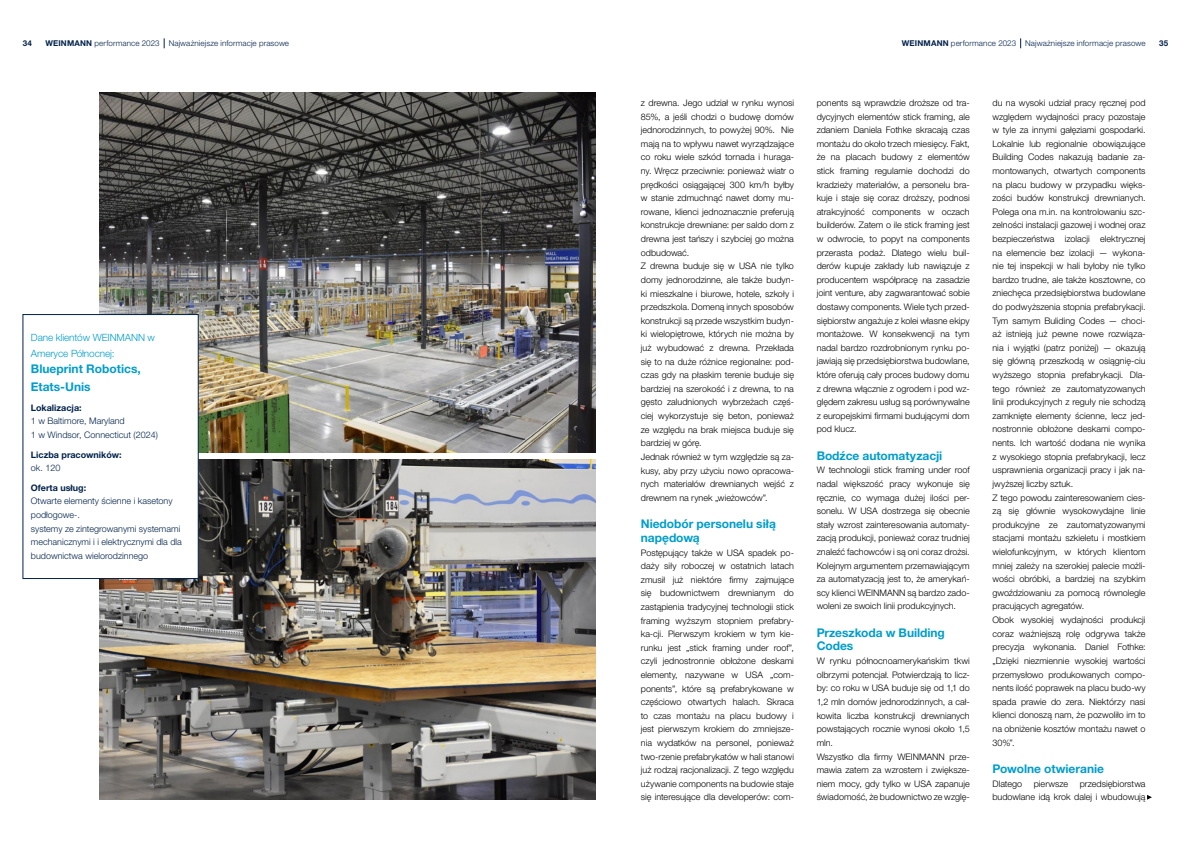
<style>
.page{position:relative;width:1191px;height:842px;background:#fff}
.page>*{position:absolute;margin:0;border:0;box-sizing:border-box;transform-origin:0 0}
.t1{font:700 12px/13.6px "Helvetica Neue LTW1 G";color:#009dcc}
.t2{font:300 10px/16px "Helvetica Neue LTW1 G";letter-spacing:-.01em;color:#009dcc}
.t3{font:300 9px/13.6px "Helvetica Neue LTW1 G";color:#000}
.t4{font:300 9px/13.6px "Helvetica Neue LTW1 G";color:#00214a}
.t5{font:700 9px "Helvetica Neue LTW1 G";color:#00214a}
.t6{font:300 8px "Helvetica Neue LTW1 G";letter-spacing:.015em;color:#00214a}
.t7{font:700 8px "Helvetica Neue LTW1 G";color:#00214a}
.s1{font-weight:700}
</style>
<div class="page">
<img style="left:99px;top:92px;width:496px;height:360px">
<img style="left:99px;top:460px;width:496px;height:340px">
<div style="left:23px;top:314px;width:175px;height:265px;background:#fff;border:1px solid #00214a"></div>
<svg style="left:1147px;top:795px;width:5px;height:5px"></svg>
<p class="t7" style="left:23px;top:39px;width:11px">34</p>
<p class="t6" style="left:902px;top:39px;width:245px"><span class="s1">WEINMANN</span> performance 2023 Najważniejsze informacje prasowe</p>
<p class="t7" style="left:1159px;top:39px;width:11px">35</p>
<p class="t6" style="left:45px;top:39px;width:245px"><span class="s1">WEINMANN</span> performance 2023 Najważniejsze informacje prasowe</p>
<p class="t2" style="left:31px;top:329px;width:126px">Dane klientów WEINMANN w<br>Ameryce Północnej:</p>
<h1 class="t1" style="left:31px;top:360px;width:111px;line-height:18px">Blueprint Robotics,<br>Etats-Unis</h1>
<p class="t5" style="left:31px;top:402px;width:52px">Lokalizacja:</p>
<p class="t4" style="left:31px;top:414px;width:129px">1 w Baltimore, Maryland<br>1 w Windsor, Connecticut (2024)</p>
<p class="t5" style="left:31px;top:449px;width:92px">Liczba pracowników:</p>
<p class="t4" style="left:31px;top:461px;width:31px">ok. 120</p>
<p class="t5" style="left:31px;top:482px;width:57px">Oferta usług:</p>
<p class="t4" style="left:31px;top:494px;width:152px">Otwarte elementy ścienne i kasetony podłogowe-.<br>systemy ze zintegrowanymi systemami mechanicznymi i i elektrycznymi dla dla budownictwa wielorodzinnego</p>
<p class="t3" style="left:641px;top:96px;width:155px">z drewna. Jego udział w rynku wynosi 85%, a jeśli chodzi o budowę domów jednorodzinnych, to powyżej 90%. Nie mają na to wpływu nawet wyrządzające co roku wiele szkód tornada i huraga&shy;ny. Wręcz przeciwnie: ponieważ wiatr o prędkości osiągającej 300 km/h byłby w stanie zdmuchnąć nawet domy mu&shy;rowane, klienci jednoznacznie preferują konstrukcje drewniane: per saldo dom z drewna jest tańszy i szybciej go można odbudować.<br>Z drewna buduje się w USA nie tylko domy jednorodzinne, ale także budyn&shy;ki mieszkalne i biurowe, hotele, szkoły i przedszkola. Domeną innych sposobów konstrukcji są przede wszystkim budyn&shy;ki wielopiętrowe, których nie można by już wybudować z drewna. Przekłada się to na duże różnice regionalne: pod&shy;czas gdy na płaskim terenie buduje się bardziej na szerokość i z drewna, to na gęsto zaludnionych wybrzeżach częś&shy;ciej wykorzystuje się beton, ponieważ ze względu na brak miejsca buduje się bardziej w górę.<br>Jednak również w tym względzie są za&shy;kusy, aby przy użyciu nowo opracowa&shy;nych materiałów drewnianych wejść z drewnem na rynek „wieżowców”.</p>
<h1 class="t1" style="left:641px;top:517px;width:137px">Niedobór personelu siłą napędową</h1>
<p class="t3" style="left:641px;top:545px;width:155px;text-align:justify">Postępujący także w USA spadek po&shy;daży siły roboczej w ostatnich latach zmusił już niektóre firmy zajmujące się budownictwem drewnianym do zastąpienia tradycyjnej technologii stick framing wyższym stopniem prefabry&shy;ka-cji. Pierwszym krokiem w tym kie&shy;runku jest „stick framing under roof”, czyli jednostronnie obłożone deskami elementy, nazywane w USA „com&shy;ponents”, które są prefabrykowane w częściowo otwartych halach. Skraca to czas montażu na placu budowy i jest pierwszym krokiem do zmniejsze&shy;nia wydatków na personel, ponieważ two-rzenie prefabrykatów w hali stanowi już rodzaj racjonalizacji. Z tego względu używanie components na budowie staje się interesujące dla developerów: com-</p>
<p class="t3" style="left:816px;top:96px;width:155px;text-align:justify">ponents są wprawdzie droższe od tra&shy;dycyjnych elementów stick framing, ale zdaniem Daniela Fothke skracają czas montażu do około trzech miesięcy. Fakt, że na placach budowy z elementów stick framing regularnie dochodzi do kradzieży materiałów, a personelu bra&shy;kuje i staje się coraz droższy, podnosi atrakcyjność components w oczach builderów. Zatem o ile stick framing jest w odwrocie, to popyt na components przerasta podaż. Dlatego wielu buil&shy;derów kupuje zakłady lub nawiązuje z producentem współpracę na zasadzie joint venture, aby zagwarantować sobie dostawy components. Wiele tych przed&shy;siębiorstw angażuje z kolei własne ekipy montażowe. W konsekwencji na tym nadal bardzo rozdrobnionym rynku po&shy;jawiają się przedsiębiorstwa budowlane, które oferują cały proces budowy domu z drewna włącznie z ogrodem i pod wz&shy;ględem zakresu usług są porównywalne z europejskimi firmami budującymi dom pod klucz.</p>
<h1 class="t1" style="left:816px;top:448px;width:127px">Bodźce automatyzacji</h1>
<p class="t3" style="left:816px;top:463px;width:155px;text-align:justify">W technologii stick framing under roof nadal większość pracy wykonuje się ręcznie, co wymaga dużej ilości per&shy;sonelu. W USA dostrzega się obecnie stały wzrost zainteresowania automaty&shy;zacją produkcji, ponieważ coraz trudniej znaleźć fachowców i są oni coraz drożsi.<br>Kolejnym argumentem przemawiającym za automatyzacją jest to, że amerykań&shy;scy klienci WEINMANN są bardzo zado&shy;woleni ze swoich linii produkcyjnych.</p>
<h1 class="t1" style="left:816px;top:626px;width:130px">Przeszkoda w Building<br>Codes</h1>
<p class="t3" style="left:816px;top:654px;width:155px">W rynku północnoamerykańskim tkwi olbrzymi potencjał. Potwierdzają to licz&shy;by: co roku w USA buduje się od 1,1 do 1,2 mln domów jednorodzinnych, a cał&shy;kowita liczba konstrukcji drewnianych powstających rocznie wynosi około 1,5 mln.<br>Wszystko dla firmy WEINMANN prze&shy;mawia zatem za wzrostem i zwiększe&shy;niem mocy, gdy tylko w USA zapanuje świadomość, że budownictwo ze wzglę-</p>
<p class="t3" style="left:992px;top:96px;width:155px">du na wysoki udział pracy ręcznej pod względem wydajności pracy pozostaje w tyle za innymi gałęziami gospodarki.<br>Lokalnie lub regionalnie obowiązujące Building Codes nakazują badanie za&shy;montowanych, otwartych components na placu budowy w przypadku więks&shy;zości budów konstrukcji drewnianych.<br>Polega ona m.in. na kontrolowaniu szc&shy;zelności instalacji gazowej i wodnej oraz bezpieczeństwa izolacji elektrycznej na elemencie bez izolacji — wykona&shy;nie tej inspekcji w hali byłoby nie tylko bardzo trudne, ale także kosztowne, co zniechęca przedsiębiorstwa budowlane do podwyższenia stopnia prefabrykacji.<br>Tym samym Buliding Codes — choci&shy;aż istnieją już pewne nowe rozwiąza&shy;nia i wyjątki (patrz poniżej) — okazują się główną przeszkodą w osiągnię-ciu wyższego stopnia prefabrykacji. Dla&shy;tego również ze zautomatyzowanych linii produkcyjnych z reguły nie schodzą zamknięte elementy ścienne, lecz jed&shy;nostronnie obłożone deskami compo&shy;nents. Ich wartość dodana nie wynika z wysokiego stopnia prefabrykacji, lecz usprawnienia organizacji pracy i jak na&shy;jwyższej liczby sztuk.<br>Z tego powodu zainteresowaniem cies&shy;zą się głównie wysokowydajne linie produkcyjne ze zautomatyzowanymi stacjami montażu szkieletu i mostkiem wielofunkcyjnym, w których klientom mniej zależy na szerokiej palecie możli&shy;wości obróbki, a bardziej na szybkim gwoździowaniu za pomocą równolegle pracujących agregatów.<br>Obok wysokiej wydajności produkcji coraz ważniejszą rolę odgrywa także precyzja wykonania. Daniel Fothke: „Dzięki niezmiennie wysokiej wartości przemysłowo produkowanych compo&shy;nents ilość poprawek na placu budo-wy spada prawie do zera. Niektórzy nasi klienci donoszą nam, że pozwoliło im to na obniżenie kosztów montażu nawet o 30%”.</p>
<h1 class="t1" style="left:992px;top:762px;width:113px">Powolne otwieranie</h1>
<p class="t3" style="left:992px;top:777px;width:31px">Dlatego</p>
<p class="t3" style="left:1033px;top:777px;width:36px">pierwsze</p>
<p class="t3" style="left:992px;top:777px;width:155px;text-align:right">przedsiębiorstwa<br>budowlane idą krok dalej i wbudowują</p>
</div>
